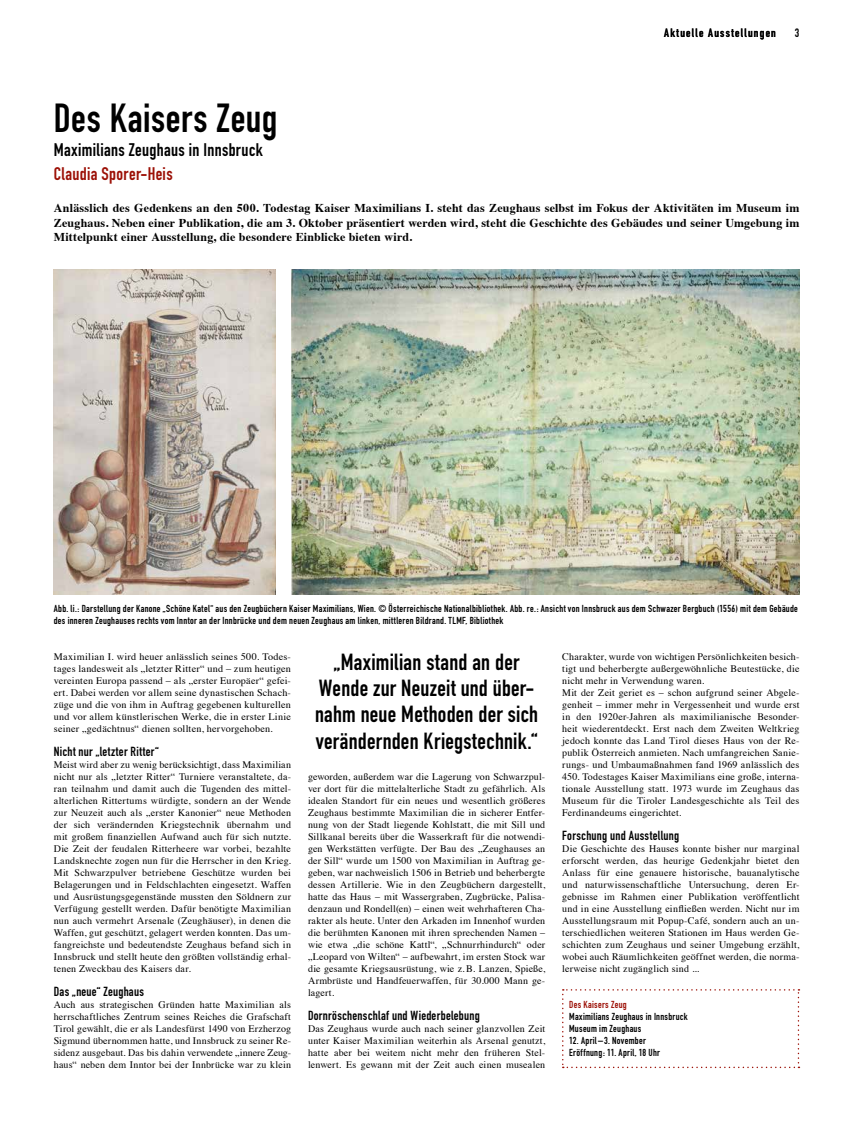
<style>
.page{position:relative;width:842px;height:1134px;background:#fff}
.page>*{position:absolute;margin:0;border:0;box-sizing:border-box;transform-origin:0 0}
.t1{font:40px "DIN Engschrift";letter-spacing:.015em;color:#000}
.t2{font:23px/26.4px "DIN Engschrift";letter-spacing:.01em;color:#000;text-align:center}
.t3{font:18px "DIN Engschrift";letter-spacing:.02em;color:#000}
.t4{font:18px "DIN Engschrift";letter-spacing:.015em;color:#9c1006}
.t5{font:13px "DIN Engschrift";letter-spacing:.02em;color:#000}
.t6{font:700 12px/14.4px "Times";letter-spacing:.015em;color:#000;text-align:justify}
.t7{font:12px "DIN Engschrift";letter-spacing:.11em;color:#000}
.t8{font:10px/12px "Times";letter-spacing:.02em;color:#000;text-align:justify}
.t9{font:10px/12px "DIN Engschrift";letter-spacing:.025em;color:#000}
.t10{font:10px "DIN Engschrift";letter-spacing:.03em;color:#9c1006}
</style>
<div class="page">
<svg style="left:562px;top:989px;width:237px;height:79px"></svg>
<img style="left:54px;top:269px;width:222px;height:325px">
<img style="left:292px;top:269px;width:507px;height:325px">
<p class="t7" style="left:664px;top:26px;width:113px">Aktuelle Ausstellungen</p>
<p class="t7" style="left:795px;top:26px;width:6px">3</p>
<h1 class="t1" style="left:54px;top:95px;width:225px">Des Kaisers Zeug</h1>
<h3 class="t3" style="left:54px;top:139px;width:210px">Maximilians Zeughaus in Innsbruck</h3>
<h3 class="t4" style="left:54px;top:163px;width:120px">Claudia Sporer-Heis</h3>
<p class="t6" style="left:54px;top:200px;width:747px">Anlässlich des Gedenkens an den 500. Todestag Kaiser Maximilians I. steht das Zeughaus selbst im Fokus der Aktivitäten im Museum im Zeughaus. Neben einer Publikation, die am 3. Oktober präsentiert werden wird, steht die Geschichte des Gebäudes und seiner Umgebung im Mittelpunkt einer Ausstellung, die besondere Einblicke bieten wird.</p>
<p class="t9" style="left:54px;top:603px;width:746px">Abb. li.: Darstellung der Kanone „Schöne Katel“ aus den Zeugbüchern Kaiser Maximilians, Wien. © Österreichische Nationalbibliothek. Abb. re.: Ansicht von Innsbruck aus dem Schwazer Bergbuch (1556) mit dem Gebäude des inneren Zeughauses rechts vom Inntor an der Innbrücke und dem neuen Zeughaus am linken, mittleren Bildrand. TLMF, Bibliothek</p>
<p class="t8" style="left:54px;top:650px;width:239px">Maximilian I. wird heuer anlässlich seines 500. Todes&shy;tages landesweit als „letzter Ritter“ und – zum heutigen vereinten Europa passend – als „erster Europäer“ gefei&shy;ert. Dabei werden vor allem seine dynastischen Schach&shy;züge und die von ihm in Auftrag gegebenen kulturellen und vor allem künstlerischen Werke, die in erster Linie seiner „gedächtnus“ dienen sollten, hervorgehoben.</p>
<h3 class="t5" style="left:54px;top:744px;width:106px">Nicht nur „letzter Ritter“</h3>
<p class="t8" style="left:54px;top:758px;width:239px">Meist wird aber zu wenig berücksichtigt, dass Maximilian nicht nur als „letzter Ritter“ Turniere veranstaltete, da&shy;ran teilnahm und damit auch die Tugenden des mittel&shy;alterlichen Rittertums würdigte, sondern an der Wende zur Neuzeit auch als „erster Kanonier“ neue Methoden der sich verändernden Kriegstechnik übernahm und mit großem finanziellen Aufwand auch für sich nutzte.<br>Die Zeit der feudalen Ritterheere war vorbei, bezahlte Landsknechte zogen nun für die Herrscher in den Krieg.<br>Mit Schwarzpulver betriebene Geschütze wurden bei Belagerungen und in Feldschlachten eingesetzt. Waffen und Ausrüstungsgegenstände mussten den Söldnern zur Verfügung gestellt werden. Dafür benötigte Maximilian nun auch vermehrt Arsenale (Zeughäuser), in denen die Waffen, gut geschützt, gelagert werden konnten. Das um&shy;fangreichste und bedeutendste Zeughaus befand sich in Innsbruck und stellt heute den größten vollständig erhal&shy;tenen Zweckbau des Kaisers dar.</p>
<h3 class="t5" style="left:54px;top:984px;width:92px">Das „neue“ Zeughaus</h3>
<p class="t8" style="left:54px;top:998px;width:239px">Auch aus strategischen Gründen hatte Maximilian als herrschaftliches Zentrum seines Reiches die Grafschaft Tirol gewählt, die er als Landesfürst 1490 von Erzherzog Sigmund übernommen hatte, und Innsbruck zu seiner Re&shy;sidenz ausgebaut. Das bis dahin verwendete „innere Zeug&shy;haus“ neben dem Inntor bei der Innbrücke war zu klein</p>
<h2 class="t2" style="left:315px;top:648px;width:225px">„Maximilian stand an der<br>Wende zur Neuzeit und über&shy;nahm neue Methoden der sich verändernden Kriegstechnik.“</h2>
<p class="t8" style="left:308px;top:770px;width:239px">geworden, außerdem war die Lagerung von Schwarzpul&shy;ver dort für die mittelalterliche Stadt zu gefährlich. Als idealen Standort für ein neues und wesentlich größeres Zeughaus bestimmte Maximilian die in sicherer Entfer&shy;nung von der Stadt liegende Kohlstatt, die mit Sill und Sillkanal bereits über die Wasserkraft für die notwendi&shy;gen Werkstätten verfügte. Der Bau des „Zeughauses an der Sill“ wurde um 1500 von Maximilian in Auftrag ge&shy;geben, war nachweislich 1506 in Betrieb und beherbergte dessen Artillerie. Wie in den Zeugbüchern dargestellt, hatte das Haus – mit Wassergraben, Zugbrücke, Palisa&shy;denzaun und Rondell(en) – einen weit wehrhafteren Cha&shy;rakter als heute. Unter den Arkaden im Innenhof wurden die berühmten Kanonen mit ihren sprechenden Namen – wie etwa „die schöne Kattl“, „Schnurrhindurch“ oder „Leopard von Wilten“ – aufbewahrt, im ersten Stock war die gesamte Kriegsausrüstung, wie z.B. Lanzen, Spieße, Armbrüste und Handfeuerwaffen, für 30.000 Mann ge&shy;lagert.</p>
<h3 class="t5" style="left:308px;top:1008px;width:173px">Dornröschenschlaf und Wiederbelebung</h3>
<p class="t8" style="left:308px;top:1022px;width:239px">Das Zeughaus wurde auch nach seiner glanzvollen Zeit unter Kaiser Maximilian weiterhin als Arsenal genutzt, hatte aber bei weitem nicht mehr den früheren Stel&shy;lenwert. Es gewann mit der Zeit auch einen musealen</p>
<p class="t8" style="left:562px;top:650px;width:239px;text-align:left">Charakter, wurde von wichtigen Persönlichkeiten besich&shy;tigt und beherbergte außergewöhnliche Beutestücke, die nicht mehr in Verwendung waren.<br>Mit der Zeit geriet es – schon aufgrund seiner Abgele&shy;genheit – immer mehr in Vergessenheit und wurde erst in den 1920er-Jahren als maximilianische Besonder&shy;heit wiederentdeckt. Erst nach dem Zweiten Weltkrieg jedoch konnte das Land Tirol dieses Haus von der Re&shy;publik Österreich anmieten. Nach umfangreichen Sanie&shy;rungs- und Umbaumaßnahmen fand 1969 anlässlich des 450. Todestages Kaiser Maximilians eine große, interna&shy;tionale Ausstellung statt. 1973 wurde im Zeughaus das Museum für die Tiroler Landesgeschichte als Teil des Ferdinandeums eingerichtet.</p>
<h3 class="t5" style="left:562px;top:828px;width:118px">Forschung und Ausstellung</h3>
<p class="t8" style="left:562px;top:842px;width:239px">Die Geschichte des Hauses konnte bisher nur marginal erforscht werden, das heurige Gedenkjahr bietet den Anlass für eine genauere historische, bauanalytische und naturwissenschaftliche Untersuchung, deren Er&shy;gebnisse im Rahmen einer Publikation veröffentlicht und in eine Ausstellung einfließen werden. Nicht nur im Ausstellungsraum mit Popup-Café, sondern auch an un&shy;terschiedlichen weiteren Stationen im Haus werden Ge&shy;schichten zum Zeughaus und seiner Umgebung erzählt, wobei auch Räumlichkeiten geöffnet werden, die norma&shy;lerweise nicht zugänglich sind ...</p>
<p class="t10" style="left:569px;top:999px;width:59px">Des Kaisers Zeug</p>
<p class="t9" style="left:569px;top:1011px;width:120px">Maximilians Zeughaus in Innsbruck<br>Museum im Zeughaus</p>
<p class="t9" style="left:569px;top:1035px;width:92px">12. April–3. November<br>Eröffnung: 11. April, 18 Uhr</p>
</div>
